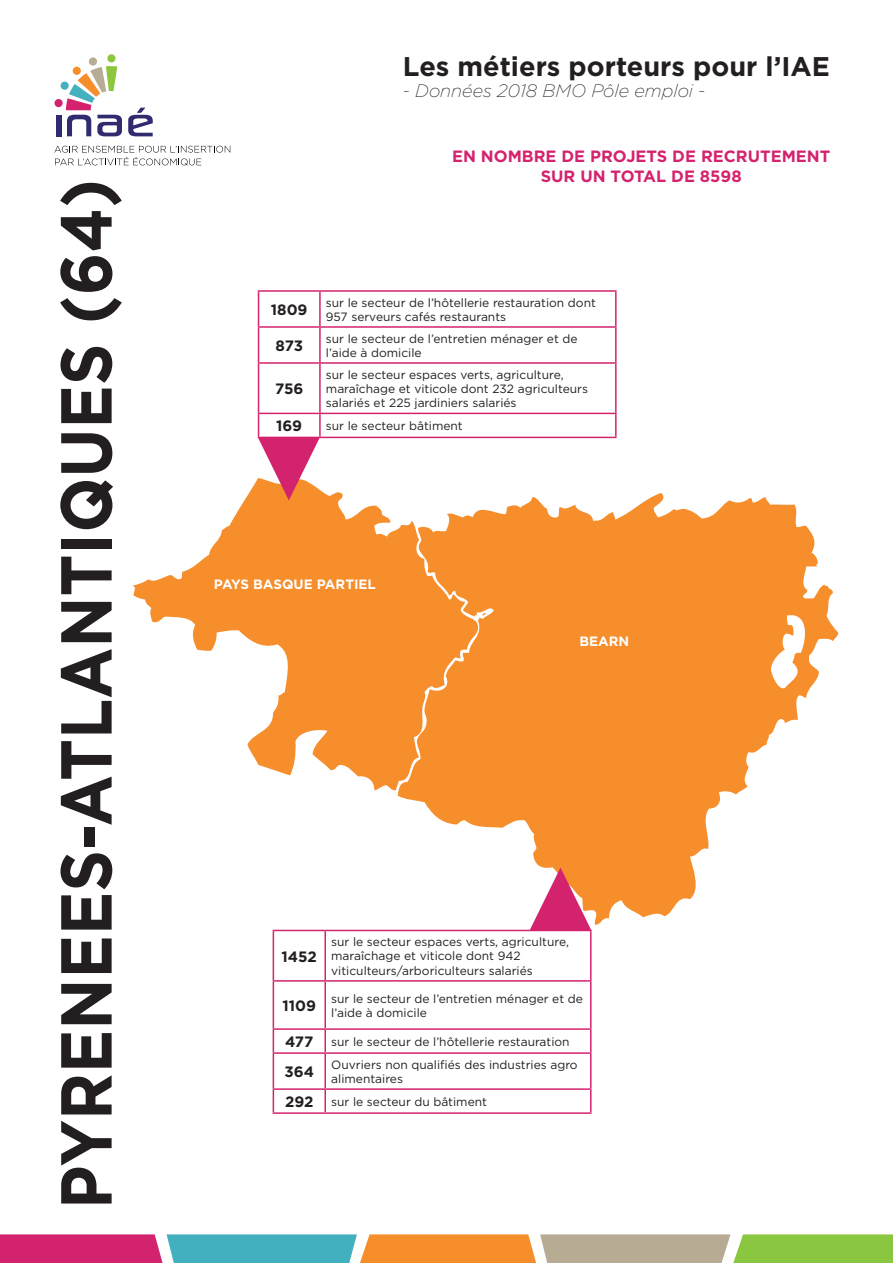
<style>
.page{position:relative;width:893px;height:1263px;background:#fff}
.page>*{position:absolute;margin:0;border:0;box-sizing:border-box;transform-origin:0 0}
.t1{font:700 72px "Gotham";color:#231f20;scale:.9 1}
.t2{font:700 27px "Gotham";color:#231f20}
.t3{font:italic 200 18px "Gotham";color:#231f20}
.t4{font:700 16.35px "Gotham";color:#d4236e}
.t5{font:700 15px "Gotham";color:#231f20}
.t6{font:700 13.5px "Gotham";color:#fff}
.t7{font:12px/14.4px "Gotham";color:#231f20}
</style>
<div class="page">
<svg style="left:0;top:1234px;width:893px;height:29px"></svg>
<svg style="left:54px;top:146px;width:176px;height:19px"></svg>
<div style="left:54px;top:99px;width:9px;height:8px;background:#d5226f;border-radius:4px"></div>
<div style="left:60px;top:81px;width:9px;height:9px;background:#45b1c0;border-radius:4px"></div>
<div style="left:89px;top:57px;width:8px;height:9px;background:#b7ac94;border-radius:4px"></div>
<svg style="left:107px;top:54px;width:9px;height:9px"></svg>
<div style="left:56px;top:115px;width:5px;height:21px;background:#302a6e"></div>
<svg style="left:66px;top:66px;width:56px;height:70px"></svg>
<svg style="left:128px;top:108px;width:25px;height:28px"></svg>
<svg style="left:132px;top:478px;width:266px;height:312px;fill:#f68e2c"></svg>
<svg style="left:398px;top:493px;width:440px;height:432px;fill:#f68e2c"></svg>
<svg style="left:482px;top:610px;width:7px;height:5px"></svg>
<svg style="left:259px;top:292px;width:356px;height:145px"></svg>
<hr style="left:258px;top:290px;width:62px;height:2px;background:#d4236e">
<hr style="left:258px;top:292px;width:1px;height:34px;background:#d4236e">
<hr style="left:320px;top:290px;width:297px;height:2px;background:#d4236e">
<hr style="left:319px;top:292px;width:2px;height:34px;background:#d4236e">
<hr style="left:615px;top:292px;width:2px;height:34px;background:#d4236e">
<hr style="left:258px;top:326px;width:62px;height:2px;background:#d4236e">
<hr style="left:258px;top:328px;width:1px;height:34px;background:#d4236e">
<hr style="left:320px;top:326px;width:297px;height:2px;background:#d4236e">
<hr style="left:319px;top:328px;width:2px;height:34px;background:#d4236e">
<hr style="left:615px;top:328px;width:2px;height:34px;background:#d4236e">
<hr style="left:258px;top:362px;width:62px;height:2px;background:#d4236e">
<hr style="left:258px;top:364px;width:1px;height:49px;background:#d4236e">
<hr style="left:320px;top:362px;width:297px;height:2px;background:#d4236e">
<hr style="left:319px;top:364px;width:2px;height:49px;background:#d4236e">
<hr style="left:615px;top:364px;width:2px;height:49px;background:#d4236e">
<hr style="left:258px;top:413px;width:62px;height:1px;background:#d4236e">
<svg style="left:258px;top:414px;width:62px;height:86px"></svg>
<hr style="left:320px;top:413px;width:297px;height:1px;background:#d4236e">
<hr style="left:319px;top:414px;width:2px;height:23px;background:#d4236e">
<hr style="left:615px;top:414px;width:2px;height:23px;background:#d4236e">
<hr style="left:258px;top:437px;width:62px;height:1px;background:#d4236e">
<hr style="left:320px;top:437px;width:297px;height:1px;background:#d4236e">
<svg style="left:529px;top:867px;width:63px;height:64px"></svg>
<svg style="left:274px;top:931px;width:316px;height:181px"></svg>
<hr style="left:273px;top:930px;width:52px;height:1px;background:#d4236e">
<hr style="left:273px;top:931px;width:1px;height:49px;background:#d4236e">
<hr style="left:325px;top:930px;width:266px;height:1px;background:#d4236e">
<hr style="left:324px;top:931px;width:2px;height:49px;background:#d4236e">
<hr style="left:590px;top:931px;width:1px;height:49px;background:#d4236e">
<hr style="left:273px;top:980px;width:52px;height:2px;background:#d4236e">
<hr style="left:273px;top:982px;width:1px;height:46px;background:#d4236e">
<hr style="left:325px;top:980px;width:266px;height:2px;background:#d4236e">
<hr style="left:324px;top:982px;width:2px;height:46px;background:#d4236e">
<hr style="left:590px;top:982px;width:1px;height:46px;background:#d4236e">
<hr style="left:273px;top:1028px;width:52px;height:2px;background:#d4236e">
<svg style="left:273px;top:1030px;width:1px;height:22px"></svg>
<hr style="left:325px;top:1028px;width:266px;height:2px;background:#d4236e">
<hr style="left:324px;top:1030px;width:2px;height:22px;background:#d4236e">
<svg style="left:590px;top:1030px;width:1px;height:22px"></svg>
<hr style="left:273px;top:1052px;width:52px;height:2px;background:#d4236e">
<hr style="left:273px;top:1054px;width:1px;height:34px;background:#d4236e">
<hr style="left:325px;top:1052px;width:266px;height:2px;background:#d4236e">
<hr style="left:324px;top:1054px;width:2px;height:34px;background:#d4236e">
<hr style="left:590px;top:1054px;width:1px;height:34px;background:#d4236e">
<hr style="left:273px;top:1088px;width:52px;height:2px;background:#d4236e">
<svg style="left:273px;top:1090px;width:1px;height:22px"></svg>
<hr style="left:325px;top:1088px;width:266px;height:2px;background:#d4236e">
<hr style="left:324px;top:1090px;width:2px;height:22px;background:#d4236e">
<svg style="left:590px;top:1090px;width:1px;height:22px"></svg>
<hr style="left:273px;top:1112px;width:52px;height:2px;background:#d4236e">
<hr style="left:325px;top:1112px;width:266px;height:2px;background:#d4236e">
<p class="t1" style="left:38px;top:1209px;width:1146px;rotate:-90deg">PYRENEES-ATLANTIQUES (64)</p>
<p class="t2" style="left:403px;top:48px;width:428px">Les métiers porteurs pour l’IAE</p>
<p class="t3" style="left:403px;top:80px;width:304px">- Données 2018 BMO Pôle emploi -</p>
<p class="t4" style="left:452px;top:145px;width:380px">EN NOMBRE DE PROJETS DE RECRUTEMENT</p>
<p class="t4" style="left:541px;top:165px;width:202px">SUR UN TOTAL DE 8598</p>
<p class="t5" style="left:271px;top:300px;width:38px">1809</p>
<p class="t7" style="left:326px;top:295px;width:271px">sur le secteur de l’hôtellerie restauration dont<br>957 serveurs cafés restaurants</p>
<p class="t5" style="left:275px;top:336px;width:29px">873</p>
<p class="t7" style="left:326px;top:331px;width:253px">sur le secteur de l’entretien ménager et de l’aide à domicile</p>
<p class="t5" style="left:275px;top:379px;width:30px">756</p>
<p class="t7" style="left:326px;top:367px;width:264px">sur le secteur espaces verts, agriculture, maraîchage et viticole dont 232 agriculteurs salariés et 225 jardiniers salariés</p>
<p class="t5" style="left:276px;top:416px;width:28px">169</p>
<p class="t7" style="left:326px;top:418px;width:138px">sur le secteur bâtiment</p>
<p class="t6" style="left:214px;top:575px;width:164px">PAYS BASQUE PARTIEL</p>
<p class="t6" style="left:579px;top:633px;width:51px">BEARN</p>
<p class="t5" style="left:282px;top:946px;width:37px">1452</p>
<p class="t7" style="left:331px;top:934px;width:239px">sur le secteur espaces verts, agriculture, maraîchage et viticole dont 942 viticulteurs/arboriculteurs salariés</p>
<p class="t5" style="left:283px;top:996px;width:35px">1109</p>
<p class="t7" style="left:331px;top:991px;width:253px">sur le secteur de l’entretien ménager et de l’aide à domicile</p>
<p class="t5" style="left:285px;top:1032px;width:30px">477</p>
<p class="t7" style="left:331px;top:1034px;width:240px">sur le secteur de l’hôtellerie restauration</p>
<p class="t5" style="left:284px;top:1062px;width:31px">364</p>
<p class="t7" style="left:331px;top:1057px;width:248px">Ouvriers non qualifiés des industries agro alimentaires</p>
<p class="t5" style="left:285px;top:1092px;width:30px">292</p>
<p class="t7" style="left:331px;top:1094px;width:157px">sur le secteur du bâtiment</p>
</div>
